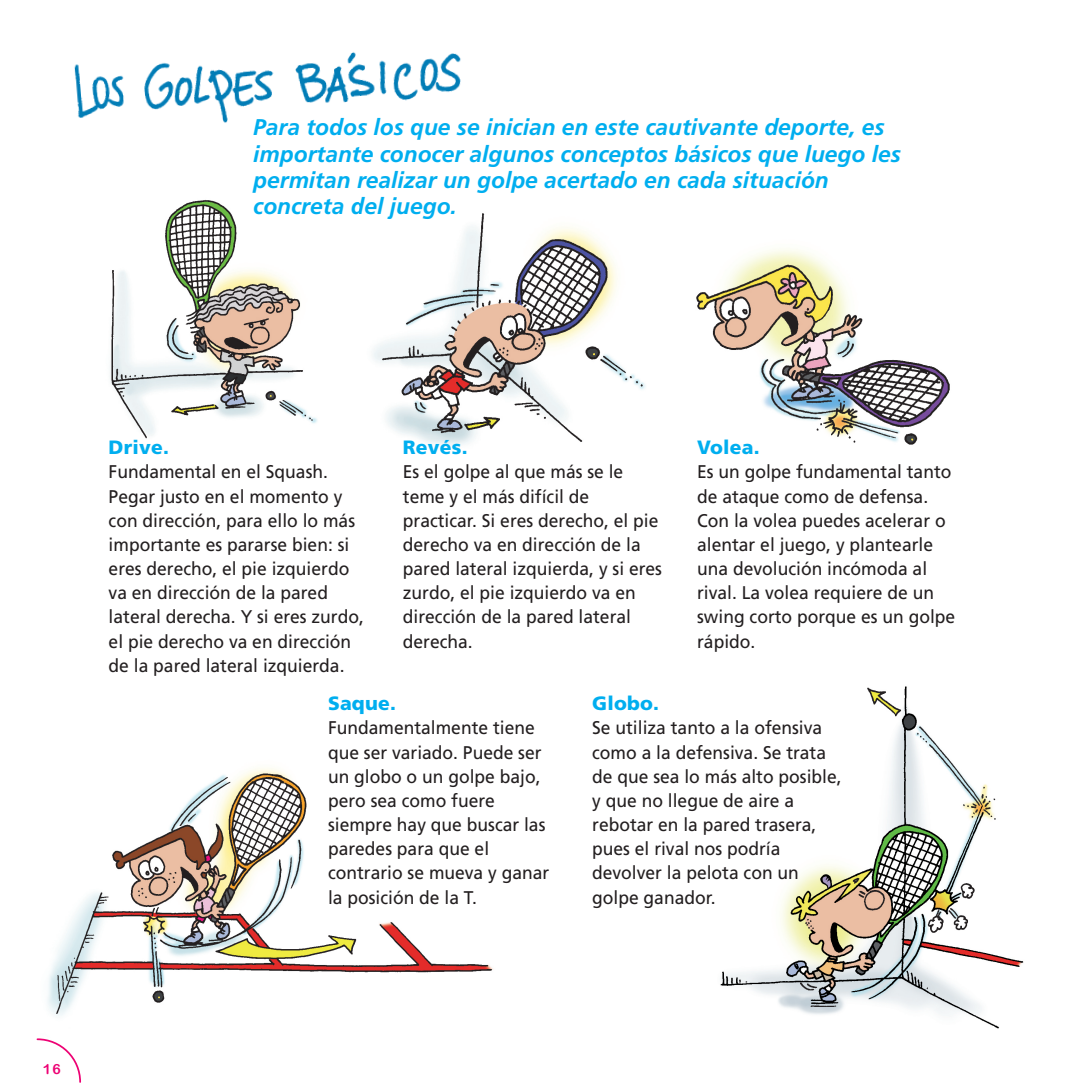
<style>
.page{position:relative;width:1092px;height:1092px;background:#fff}
.page>*{position:absolute;margin:0;border:0;box-sizing:border-box;transform-origin:0 0}
.t1{font:italic 700 22.75px/26.2px "Frutiger";color:#00aeef}
.t2{font:900 19.25px "Frutiger";letter-spacing:.01em;color:#00aeef}
.t3{font:18.38px/24.2px "Frutiger";color:#231f20;scale:.95 1}
.t4{font:14px "Arial Rounded MT Bold";color:#ed0274}
</style>
<div class="page">
<svg style="left:73px;top:1061px;width:8px;height:22px"></svg>
<img style="left:74px;top:52px;width:387px;height:71px">
<img style="left:110px;top:200px;width:207px;height:239px">
<img style="left:373px;top:213px;width:273px;height:233px">
<img style="left:36px;top:768px;width:457px;height:293px">
<img style="left:720px;top:686px;width:304px;height:343px">
<img style="left:696px;top:248px;width:254px;height:197px">
<p class="t1" style="left:253px;top:114px;width:649px">Para todos los que se inician en este cautivante deporte, es importante conocer algunos conceptos básicos que luego les permitan realizar un golpe acertado en cada situación concreta del juego.</p>
<p class="t2" style="left:109px;top:436px;width:62px">Drive.</p>
<p class="t3" style="left:109px;top:460px;width:270px">Fundamental en el Squash.<br>Pegar justo en el momento y con dirección, para ello lo más importante es pararse bien: si eres derecho, el pie izquierdo va en dirección de la pared lateral derecha. Y si eres zurdo, el pie derecho va en dirección de la pared lateral izquierda.</p>
<p class="t2" style="left:403px;top:436px;width:66px">Revés.</p>
<p class="t3" style="left:403px;top:460px;width:274px">Es el golpe al que más se le teme y el más difícil de practicar. Si eres derecho, el pie derecho va en dirección de la pared lateral izquierda, y si eres zurdo, el pie izquierdo va en dirección de la pared lateral derecha.</p>
<p class="t2" style="left:697px;top:436px;width:64px">Volea.</p>
<p class="t3" style="left:697px;top:460px;width:273px">Es un golpe fundamental tanto de ataque como de defensa.<br>Con la volea puedes acelerar o alentar el juego, y plantearle una devolución incómoda al rival. La volea requiere de un swing corto porque es un golpe rápido.</p>
<p class="t2" style="left:328px;top:691px;width:69px">Saque.</p>
<p class="t3" style="left:328px;top:716px;width:234px">Fundamentalmente tiene que ser variado. Puede ser un globo o un golpe bajo, pero sea como fuere siempre hay que buscar las paredes para que el contrario se mueva y ganar la posición de la T.</p>
<p class="t2" style="left:592px;top:691px;width:68px">Globo.</p>
<p class="t3" style="left:592px;top:716px;width:264px">Se utiliza tanto a la ofensiva como a la defensiva. Se trata de que sea lo más alto posible, y que no llegue de aire a rebotar en la pared trasera, pues el rival nos podría devolver la pelota con un golpe ganador.</p>
<p class="t4" style="left:43px;top:1060px;width:20px">16</p>
</div>
